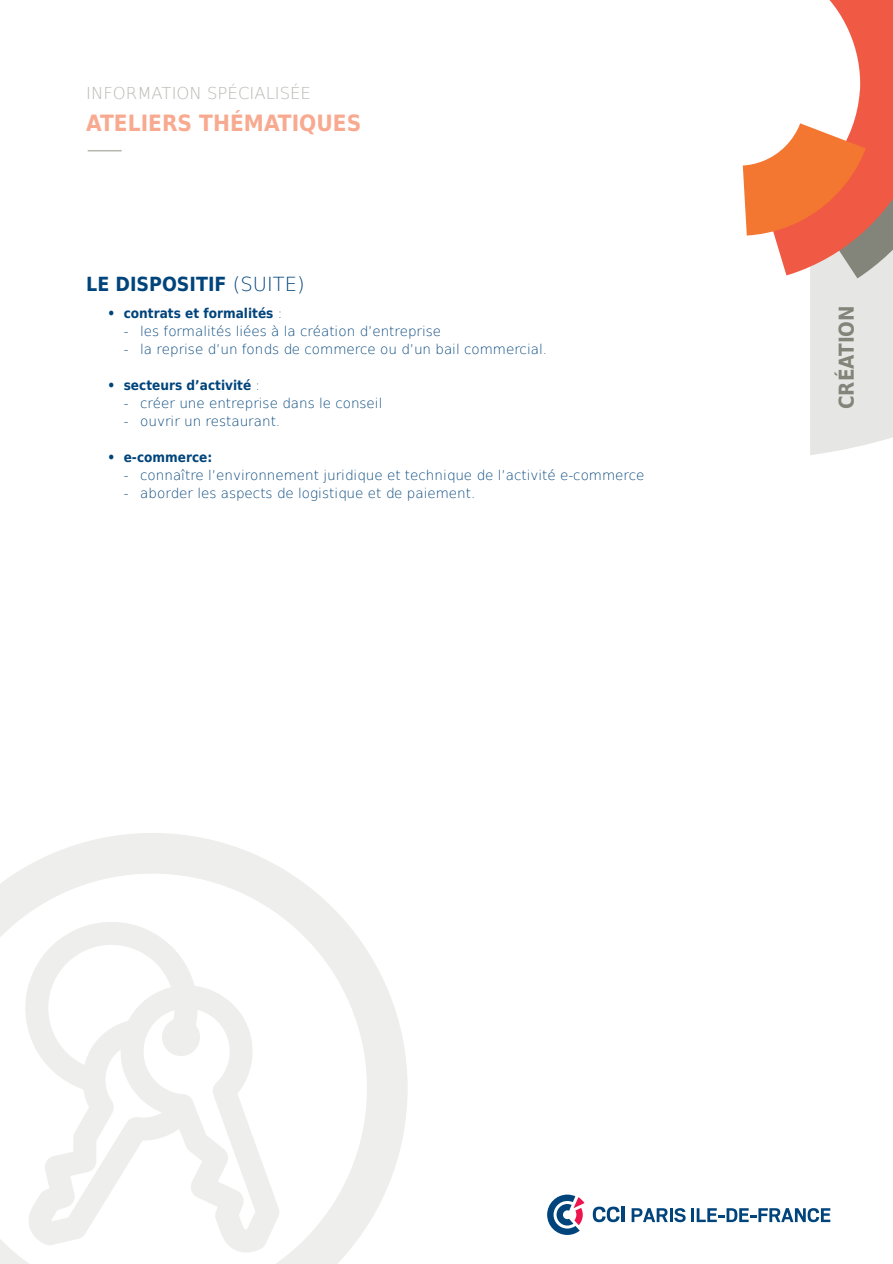
<style>
.page{position:relative;width:893px;height:1264px;background:#fff}
.page>*{position:absolute;margin:0;border:0;box-sizing:border-box;transform-origin:0 0}
.t1{font:200 37.5px "DejaVu Sans";color:#b8b8b2}
.t2{font:700 22.5px "DejaVu Sans Condensed";color:#f8aa91}
.t3{font:700 20.55px "DejaVu Sans Condensed";color:#83857b}
.t4{font:700 19.5px "DejaVu Sans Condensed";color:#00447b}
.t5{font:200 16.5px "DejaVu Sans";color:#b8b8b2}
.t6{font:200 13.5px "DejaVu Sans";color:#00447b}
.t7{font:700 13.5px "DejaVu Sans Condensed";color:#00447b}
.s1{font-family:"DejaVu Sans";font-weight:200}
</style>
<div class="page">
<svg style="left:593px;top:1206px;width:27px;height:16px"></svg>
<hr style="left:622px;top:1206px;width:3px;height:15px;background:#00447b">
<svg style="left:632px;top:1208px;width:198px;height:14px"></svg>
<svg style="left:547px;top:1194px;width:37px;height:40px"></svg>
<svg style="left:0;top:833px;width:408px;height:430px"></svg>
<svg style="left:23px;top:919px;width:257px;height:333px"></svg>
<svg style="left:743px;top:0;width:150px;height:455px"></svg>
<p class="t5" style="left:86px;top:81px;width:226px">information spécialisée</p>
<h2 class="t2" style="left:86px;top:105px;width:277px">ATELIERS THÉMATIQUES</h2>
<h1 class="t1" style="left:86px;top:119px;width:39px">—</h1>
<h3 class="t4" style="left:86px;top:268px;width:220px">Le DISPOSITIF <span class="s1">(suite)</span></h3>
<p class="t7" style="left:107px;top:302px;width:176px">• contrats et formalités <span class="s1">:</span></p>
<p class="t6" style="left:124px;top:321px;width:319px">- les formalités liées à la création d’entreprise</p>
<p class="t6" style="left:124px;top:339px;width:425px">- la reprise d’un fonds de commerce ou d’un bail commercial.</p>
<p class="t7" style="left:107px;top:374px;width:154px">• secteurs d’activité <span class="s1">:</span></p>
<p class="t6" style="left:124px;top:393px;width:260px">- créer une entreprise dans le conseil</p>
<p class="t6" style="left:124px;top:411px;width:158px">- ouvrir un restaurant.</p>
<p class="t7" style="left:107px;top:446px;width:106px">• e-commerce:</p>
<p class="t6" style="left:124px;top:465px;width:522px">- connaître l’environnement juridique et technique de l’activité e-commerce</p>
<p class="t6" style="left:124px;top:483px;width:353px">- aborder les aspects de logistique et de paiement.</p>
<h3 class="t3" style="left:830px;top:409px;width:105px;rotate:-90deg">CRÉATION</h3>
</div>
